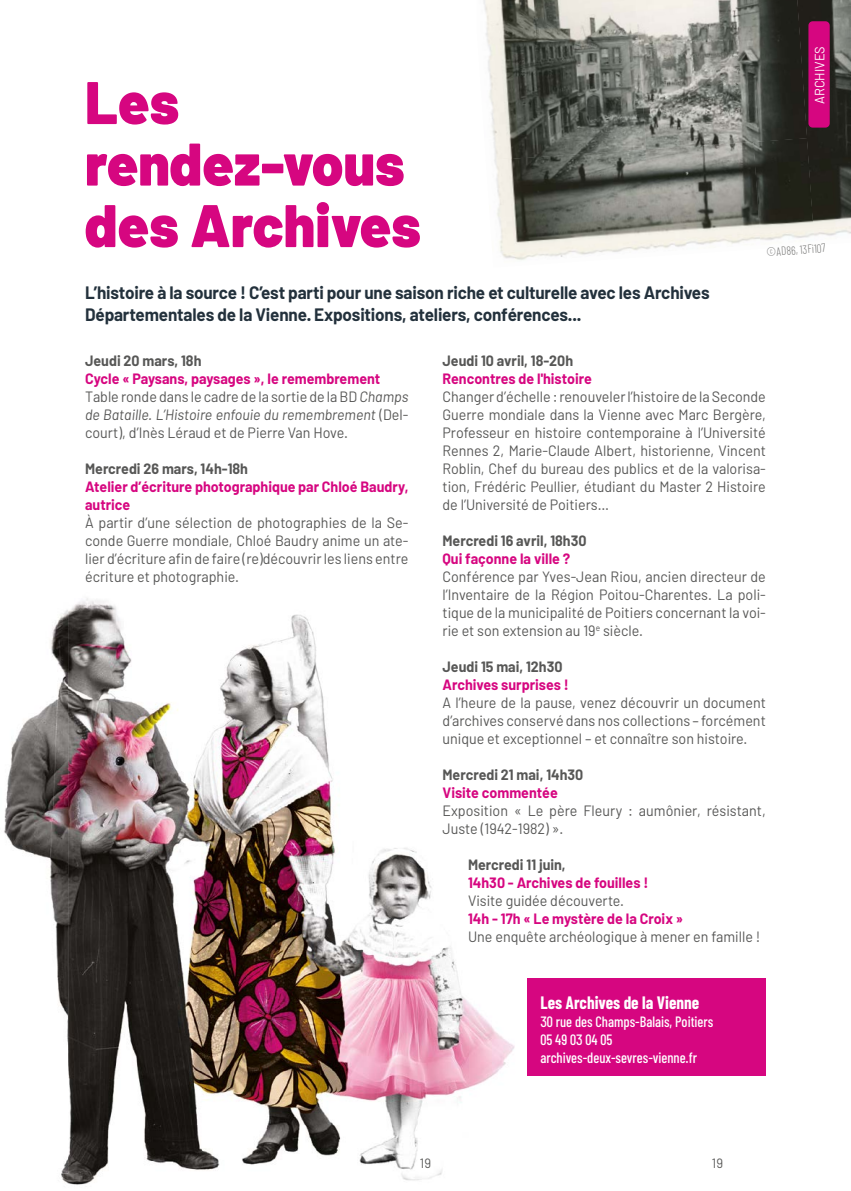
<style>
.page{position:relative;width:851px;height:1191px;background:#fff}
.page>*{position:absolute;margin:0;border:0;box-sizing:border-box;transform-origin:0 0}
.t1{font:900 60px/61.5px "Barlow";color:#d60680;scale:.95 1}
.t2{font:700 18px/21.6px "Barlow";letter-spacing:-.01em;color:#23313c;scale:.95 1}
.t3{font:700 18px "Barlow Condensed";color:#fff;scale:.95 1}
.t4{font:15px/18px "Barlow";color:#575756;text-align:justify;scale:.95 1}
.t5{font:700 15px/18px "Barlow";color:#d60680;scale:.95 1}
.t6{font:700 15px "Barlow";color:#575756;scale:.95 1}
.t7{font:500 15px/18px "Barlow Condensed";color:#fff;scale:.95 1}
.t8{font:13.5px "Barlow";color:#fff;scale:.95 1}
.t9{font:13.5px "Barlow";color:#575756;scale:.95 1}
.t10{font:300 12px "Barlow Condensed";color:#7e7e7d;scale:.95 1}
.s1{font-weight:700;color:#d60680}
.s2{font-style:italic}
</style>
<div class="page">
<img style="left:68px;top:598px;width:349px;height:285px">
<img style="left:417px;top:862px;width:52px;height:318px">
<img style="left:469px;top:1003px;width:46px;height:85px">
<img style="left:61px;top:883px;width:356px;height:302px">
<img style="left:4px;top:610px;width:64px;height:563px">
<img style="left:483px;top:0;width:152px;height:142px">
<img style="left:635px;top:0;width:162px;height:142px">
<img style="left:797px;top:0;width:53px;height:236px">
<img style="left:493px;top:142px;width:260px;height:118px">
<img style="left:753px;top:138px;width:61px;height:103px">
<div style="left:527px;top:978px;width:238px;height:97px;background:#d60680"></div>
<div style="left:808px;top:21px;width:21px;height:107px;background:#d60680;border-radius:4px"></div>
<p class="t8" style="left:811px;top:104px;width:62px;rotate:-90deg">ARCHIVES</p>
<h1 class="t1" style="left:85px;top:72px;width:355px">Les rendez-vous des Archives</h1>
<p class="t2" style="left:85px;top:282px;width:659px">L’histoire à la source ! C’est parti pour une saison riche et culturelle avec les Archives<br>Départementales de la Vienne. Expositions, ateliers, conférences...</p>
<p class="t6" style="left:85px;top:351px;width:124px">Jeudi 20 mars, 18h</p>
<p class="t4" style="left:85px;top:369px;width:342px;text-align:left"><span class="s1">Cycle « Paysans, paysages », le remembrement </span>Table ronde dans le cadre de la sortie de la BD <span class="s2">Champs de Bataille. L’Histoire enfouie du remembrement</span> (Del&shy;court), d’Inès Léraud et de Pierre Van Hove.</p>
<p class="t6" style="left:85px;top:459px;width:173px">Mercredi 26 mars, 14h-18h</p>
<p class="t5" style="left:85px;top:477px;width:342px">Atelier d’écriture photographique par Chloé Baudry, autrice</p>
<p class="t4" style="left:85px;top:513px;width:342px">À partir d’une sélection de photographies de la Se&shy;conde Guerre mondiale, Chloé Baudry anime un ate&shy;lier d’écriture afin de faire (re)découvrir les liens entre écriture et photographie.</p>
<p class="t10" style="left:765px;top:244px;width:64px;rotate:-4deg">©AD86, 13Fi107</p>
<p class="t6" style="left:442px;top:351px;width:139px">Jeudi 10 avril, 18-20h</p>
<p class="t5" style="left:442px;top:369px;width:159px">Rencontres de l'histoire</p>
<p class="t4" style="left:442px;top:387px;width:342px">Changer d’échelle : renouveler l’histoire de la Seconde Guerre mondiale dans la Vienne avec Marc Bergère, Professeur en histoire contemporaine à l’Université Rennes 2, Marie-Claude Albert, historienne, Vincent Roblin, Chef du bureau des publics et de la valorisa&shy;tion, Frédéric Peullier, étudiant du Master 2 Histoire de l’Université de Poitiers…</p>
<p class="t6" style="left:442px;top:531px;width:153px">Mercredi 16 avril, 18h30</p>
<p class="t5" style="left:442px;top:549px;width:136px">Qui façonne la ville ?</p>
<p class="t4" style="left:442px;top:567px;width:342px">Conférence par Yves-Jean Riou, ancien directeur de l’Inventaire de la Région Poitou-Charentes. La poli&shy;tique de la municipalité de Poitiers concernant la voi&shy;rie et son extension au 19<sup>e</sup> siècle.</p>
<p class="t6" style="left:442px;top:657px;width:128px">Jeudi 15 mai, 12h30</p>
<p class="t5" style="left:442px;top:675px;width:134px">Archives surprises !</p>
<p class="t4" style="left:442px;top:693px;width:342px">A l’heure de la pause, venez découvrir un document d’archives conservé dans nos collections – forcément unique et exceptionnel – et connaître son histoire.</p>
<p class="t6" style="left:442px;top:765px;width:150px">Mercredi 21 mai, 14h30</p>
<p class="t5" style="left:442px;top:783px;width:123px">Visite commentée</p>
<p class="t4" style="left:442px;top:801px;width:342px">Exposition « Le père Fleury : aumônier, résistant,<br>Juste (1942-1982) ».</p>
<p class="t6" style="left:468px;top:855px;width:104px">Mercredi 11 juin,</p>
<p class="t5" style="left:468px;top:873px;width:191px">14h30 - Archives de fouilles !</p>
<p class="t4" style="left:468px;top:891px;width:166px">Visite guidée découverte.</p>
<p class="t5" style="left:468px;top:909px;width:228px">14h - 17h « Le mystère de la Croix »</p>
<p class="t4" style="left:468px;top:927px;width:309px">Une enquête archéologique à mener en famille !</p>
<p class="t9" style="left:420px;top:1155px;width:13px">19</p>
<p class="t3" style="left:540px;top:991px;width:169px">Les Archives de la Vienne</p>
<p class="t7" style="left:540px;top:1012px;width:184px">30 rue des Champs-Balais, Poitiers<br>05 49 03 04 05 archives-deux-sevres-vienne.fr</p>
<p class="t9" style="left:711px;top:1155px;width:13px">19</p>
</div>
